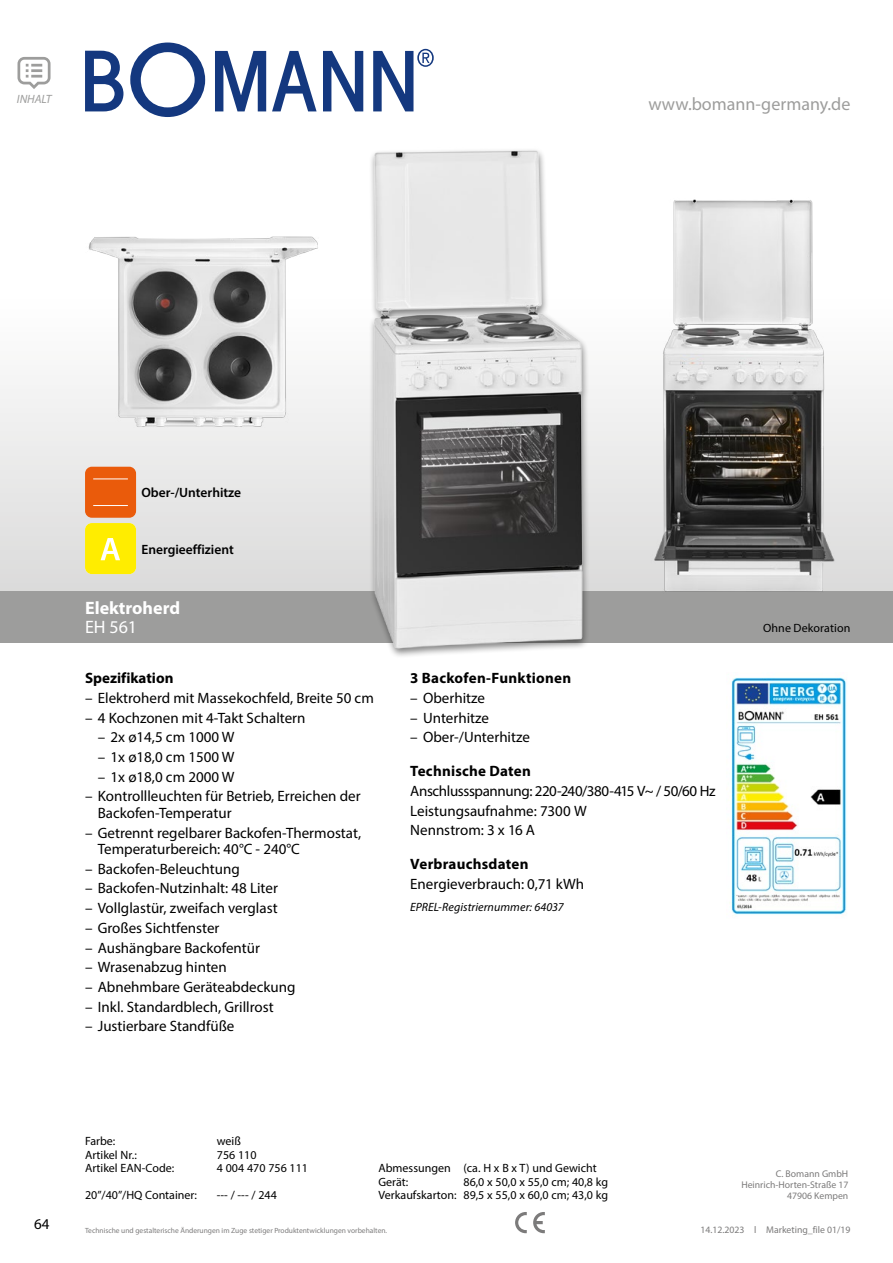
<style>
.page{position:relative;width:893px;height:1263px;background:#fff}
.page>*{position:absolute;margin:0;border:0;box-sizing:border-box;transform-origin:0 0}
.t1{font:18px "Myriad Pro";color:#9d9d9c}
.t2{font:700 18px "Myriad Pro";color:#fff}
.t3{font:18px "Myriad Pro";color:#fff}
.t4{font:15px/16.5px "Myriad Pro";color:#000}
.t5{font:700 15px "Myriad Pro";letter-spacing:.015em;color:#000}
.t6{font:600 13.5px "Myriad Pro";color:#000}
.t7{font:12px/13.5px "Myriad Pro";color:#000}
.t8{font:italic 12px "Myriad Pro";letter-spacing:.005em;color:#000}
.t9{font:italic 12px "Myriad Pro";color:#9d9d9c}
.t10{font:9.75px/11.2px "Myriad Pro";color:#7c7b7b;text-align:right}
.t11{font:7.5px "Myriad Pro";color:#7c7b7b}
</style>
<div class="page">
<svg style="left:18px;top:57px;width:33px;height:32px"></svg>
<div style="left:0;top:298px;width:893px;height:297px;background:linear-gradient(to bottom,#fff,#dadada)"></div>
<svg style="left:515px;top:1212px;width:12px;height:21px"></svg>
<svg style="left:533px;top:1212px;width:12px;height:21px"></svg>
<div style="left:0;top:591px;width:893px;height:51px;background:#9d9d9c"></div>
<svg style="left:323px;top:51px;width:40px;height:60px"></svg>
<svg style="left:373px;top:49px;width:61px;height:62px"></svg>
<svg style="left:215px;top:51px;width:51px;height:60px"></svg>
<svg style="left:85px;top:51px;width:38px;height:60px"></svg>
<svg style="left:130px;top:43px;width:75px;height:74px"></svg>
<svg style="left:272px;top:51px;width:45px;height:60px"></svg>
<img style="left:729px;top:677px;width:118px;height:238px">
<div style="left:85px;top:523px;width:51px;height:51px;background:#ffed00;border-radius:7px"></div>
<svg style="left:101px;top:538px;width:19px;height:22px"></svg>
<img style="left:348px;top:150px;width:263px;height:506px">
<img style="left:85px;top:236px;width:241px;height:196px">
<div style="left:85px;top:467px;width:51px;height:51px;background:#ea5b0b;border-radius:7px"></div>
<hr style="left:93px;top:478px;width:35px;height:1px;background:#fff">
<hr style="left:93px;top:505px;width:35px;height:1px;background:#fff">
<img style="left:644px;top:199px;width:199px;height:393px">
<p class="t9" style="left:17px;top:91px;width:36px">INHALT</p>
<p class="t1" style="left:648px;top:93px;width:203px">www.bomann-germany.de</p>
<p class="t6" style="left:141px;top:484px;width:101px">Ober-/Unterhitze</p>
<p class="t6" style="left:141px;top:540px;width:94px">Energieeffizient</p>
<p class="t2" style="left:85px;top:596px;width:97px">Elektroherd</p>
<p class="t3" style="left:85px;top:616px;width:54px">EH 561</p>
<p class="t5" style="left:85px;top:668px;width:90px">Spezifikation</p>
<p class="t4" style="left:85px;top:689px;width:290px">– Elektroherd mit Massekochfeld, Breite 50 cm</p>
<p class="t4" style="left:85px;top:709px;width:222px">– 4 Kochzonen mit 4-Takt Schaltern</p>
<p class="t4" style="left:98px;top:729px;width:138px">– 2x ø14,5 cm 1000 W</p>
<p class="t4" style="left:98px;top:748px;width:138px">– 1x ø18,0 cm 1500 W</p>
<p class="t4" style="left:98px;top:768px;width:138px">– 1x ø18,0 cm 2000 W</p>
<p class="t4" style="left:98px;top:788px;width:264px;text-indent:-13px">– Kontrollleuchten für Betrieb, Erreichen der<br>Backofen-Temperatur</p>
<p class="t4" style="left:98px;top:824px;width:265px;text-indent:-13px">– Getrennt regelbarer Backofen-Thermostat,<br>Temperaturbereich: 40°C - 240°C</p>
<p class="t4" style="left:85px;top:860px;width:156px">– Backofen-Beleuchtung</p>
<p class="t4" style="left:85px;top:880px;width:194px">– Backofen-Nutzinhalt: 48 Liter</p>
<p class="t4" style="left:85px;top:899px;width:194px">– Vollglastür, zweifach verglast</p>
<p class="t4" style="left:85px;top:919px;width:136px">– Großes Sichtfenster</p>
<p class="t4" style="left:85px;top:939px;width:176px">– Aushängbare Backofentür</p>
<p class="t4" style="left:85px;top:959px;width:143px">– Wrasenabzug hinten</p>
<p class="t4" style="left:85px;top:978px;width:212px">– Abnehmbare Geräteabdeckung</p>
<p class="t4" style="left:85px;top:998px;width:190px">– Inkl. Standardblech, Grillrost</p>
<p class="t4" style="left:85px;top:1018px;width:151px">– Justierbare Standfüße</p>
<p class="t5" style="left:410px;top:668px;width:162px">3 Backofen-Funktionen</p>
<p class="t4" style="left:410px;top:689px;width:76px">– Oberhitze</p>
<p class="t4" style="left:410px;top:709px;width:80px">– Unterhitze</p>
<p class="t4" style="left:410px;top:729px;width:121px">– Ober-/Unterhitze</p>
<p class="t5" style="left:410px;top:761px;width:122px">Technische Daten</p>
<p class="t4" style="left:410px;top:781px;width:307px;line-height:19.6px">Anschlussspannung: 220-240/380-415 V~ / 50/60 Hz<br>Leistungsaufnahme: 7300 W<br>Nennstrom: 3 x 16 A</p>
<p class="t5" style="left:410px;top:854px;width:120px">Verbrauchsdaten</p>
<p class="t4" style="left:410px;top:875px;width:175px">Energieverbrauch: 0,71 kWh</p>
<p class="t8" style="left:410px;top:899px;width:155px">EPREL-Registriernummer: 64037</p>
<p class="t7" style="left:763px;top:620px;width:89px">Ohne Dekoration</p>
<p class="t4" style="left:34px;top:1215px;width:17px">64</p>
<p class="t7" style="left:85px;top:1134px;width:32px">Farbe:</p>
<p class="t7" style="left:217px;top:1134px;width:26px">weiß</p>
<p class="t7" style="left:85px;top:1148px;width:53px">Artikel Nr.:</p>
<p class="t7" style="left:217px;top:1148px;width:41px">756 110</p>
<p class="t7" style="left:85px;top:1161px;width:91px">Artikel EAN-Code:</p>
<p class="t7" style="left:217px;top:1161px;width:93px">4 004 470 756 111</p>
<p class="t7" style="left:85px;top:1188px;width:114px">20”/40”/HQ Container:</p>
<p class="t7" style="left:217px;top:1188px;width:61px">--- / --- / 244</p>
<p class="t7" style="left:378px;top:1161px;width:220px">Abmessungen (ca. H x B x T) und Gewicht<br>Gerät:</p>
<p class="t7" style="left:378px;top:1175px;width:231px;text-align:right">86,0 x 50,0 x 55,0 cm; 40,8 kg<br>Verkaufskarton: 89,5 x 55,0 x 60,0 cm; 43,0 kg</p>
<p class="t10" style="left:741px;top:1168px;width:108px">C. Bomann GmbH<br>Heinrich-Horten-Straße 17<br>47906 Kempen</p>
<p class="t11" style="left:85px;top:1226px;width:304px">Technische und gestalterische Änderungen im Zuge stetiger Produktentwicklungen vorbehalten.</p>
<p class="t10" style="left:700px;top:1224px;width:152px">14.12.2023 l Marketing_file 01/19</p>
</div>
